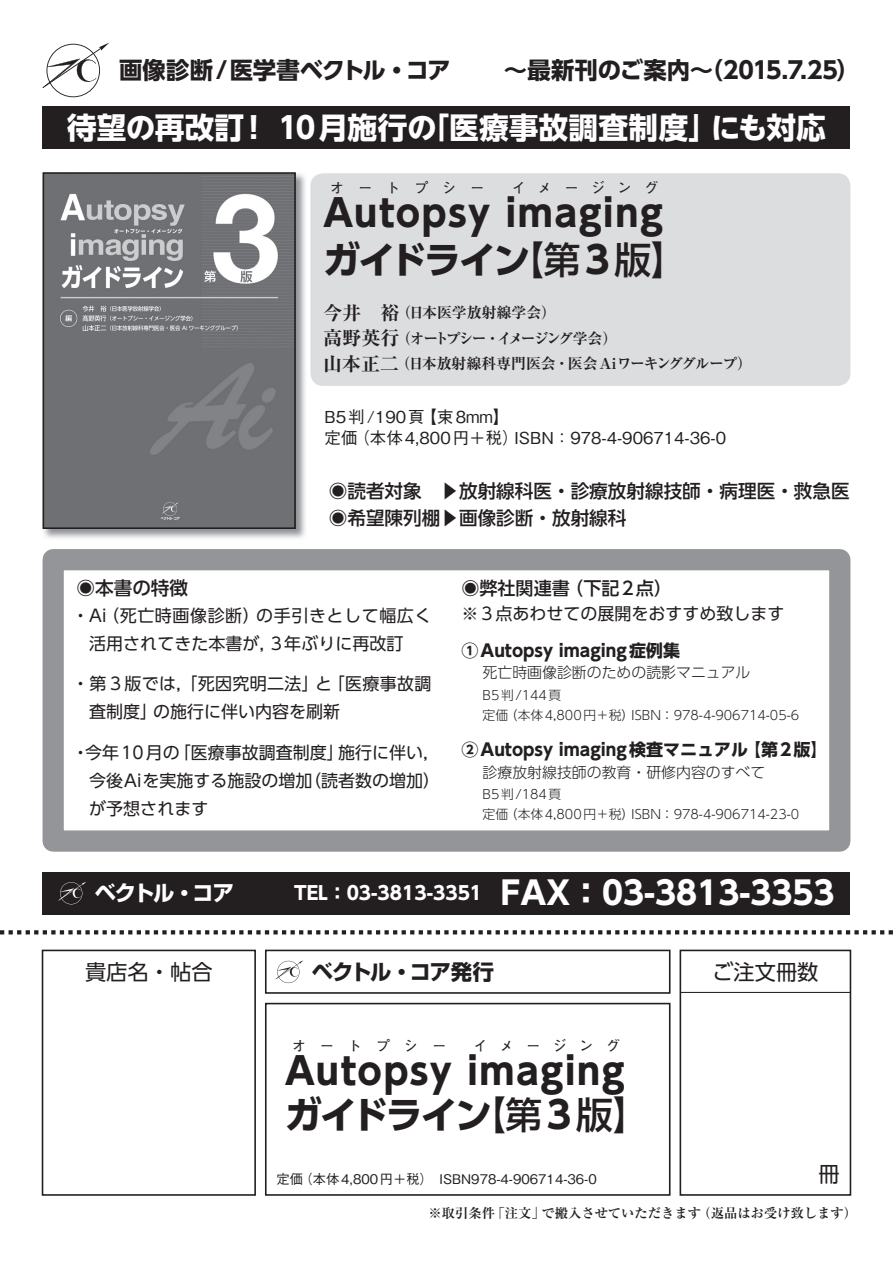
<style>
.page{position:relative;width:893px;height:1263px;background:#fff}
.page>*{position:absolute;margin:0;border:0;box-sizing:border-box;transform-origin:0 0}
.t1{font:700 37.2px "UD Shin Go Pro";letter-spacing:.035em;color:#231f20}
.t2{font:700 31.95px "UD Shin Go Pro";color:#fff}
.t3{font:700 29.7px "UD Shin Go NT Pro";color:#fff}
.t4{font:700 23.4px "UD Shin Go Pro";letter-spacing:-.005em;color:#231f20}
.t5{font:21.3px "UD Shin Go Pro";color:#231f20}
.t6{font:700 21.3px "Shin Go Pro";letter-spacing:-.05em;color:#231f20}
.t7{font:700 21.3px "Shin Go Pro";letter-spacing:-.055em;color:#fff}
.t8{font:700 expanded 19.2px "Ryumin Pro";color:#231f20}
.t9{font:500 18.6px/27.9px "UD Shin Go Pro";color:#231f20}
.t10{font:700 18.6px "UD Shin Go Pro";color:#fff}
.t11{font:500 18px "UD Shin Go Pro";color:#231f20}
.t12{font:16.95px/27.9px "UD Shin Go Pro";color:#231f20}
.t13{font:700 16.95px "UD Shin Go Pro";color:#231f20}
.t14{font:16.95px "UD Shin Go Pro";letter-spacing:.035em;color:#231f20}
.t15{font:500 16.5px "Gothic BBB Pro";color:#231f20}
.t16{font:700 expanded 14.85px "Ryumin Pro";color:#231f20}
.t17{font:300 14.85px "UD Shin Go Pro";color:#231f20}
.t18{font:700 expanded 14.85px "Ryumin Pro";letter-spacing:-.16em;color:#231f20}
.t19{font:700 expanded 14.85px "Ryumin Pro";letter-spacing:-.04em;color:#231f20}
.t20{font:700 13.8px "UD Shin Go Pro";letter-spacing:.975em;color:#231f20}
.t21{font:500 13.35px "Gothic BBB Pro";color:#231f20}
.t22{font:700 13.35px "Ryumin Pro";color:#231f20}
.t23{font:300 12.75px "UD Shin Go Pro";color:#231f20}
.s1{font-weight:500}
</style>
<div class="page">
<svg style="left:0;top:930px;width:893px;height:4px"></svg>
<div style="left:43px;top:872px;width:807px;height:42px;background:#231f20"></div>
<svg style="left:58px;top:882px;width:28px;height:22px"></svg>
<div style="left:265px;top:950px;width:405px;height:44px;border:2px solid #231f20"></div>
<svg style="left:276px;top:960px;width:27px;height:23px"></svg>
<div style="left:265px;top:1003px;width:405px;height:193px;border:2px solid #231f20"></div>
<div style="left:42px;top:950px;width:214px;height:246px;border:2px solid #231f20"></div>
<div style="left:680px;top:950px;width:171px;height:246px;border:2px solid #231f20"></div>
<hr style="left:680px;top:992px;width:170px;height:1px;background:#231f20">
<div style="left:310px;top:173px;width:540px;height:213px;background:#dcdddf;border-radius:13px"></div>
<img style="left:42px;top:172px;width:263px;height:366px">
<img style="left:46px;top:175px;width:247px;height:351px">
<div style="left:43px;top:172px;width:253px;height:357px;border:2px solid #231f20"></div>
<div style="left:43px;top:106px;width:807px;height:43px;background:#231f20"></div>
<div style="left:43px;top:549px;width:807px;height:303px;border:21px solid #939598"></div>
<svg style="left:43px;top:43px;width:66px;height:54px"></svg>
<h3 class="t4" style="left:119px;top:51px;width:333px">画像診断/医学書ベクトル・コア</h3>
<h3 class="t4" style="left:504px;top:51px;width:358px">～最新刊のご案内 )~ 2015.7.25(</h3>
<h3 class="t3" style="left:239px;top:103px;width:200px">！ 10月施行の</h3>
<h3 class="t3" style="left:67px;top:103px;width:179px">待望の再改訂</h3>
<h3 class="t3" style="left:419px;top:103px;width:300px">「医療事故調査制度」</h3>
<p class="t20" style="left:330px;top:176px;width:156px">オートプシー</p>
<p class="t20" style="left:512px;top:176px;width:148px">イメージング</p>
<h1 class="t1" style="left:323px;top:183px;width:341px">Autopsy imaging</h1>
<h1 class="t1" style="left:323px;top:229px;width:209px">ガイドライン</h1>
<p class="t16" style="left:396px;top:301px;width:162px">（日本医学放射線学会(</p>
<h1 class="t1" style="left:508px;top:229px;width:181px">【<span class="s1">第</span>3<span class="s1">版</span>【</h1>
<p class="t8" style="left:323px;top:298px;width:78px">今井　裕</p>
<p class="t8" style="left:323px;top:323px;width:78px">高野英行</p>
<p class="t19" style="left:396px;top:326px;width:105px">（オートプシー・</p>
<p class="t18" style="left:497px;top:326px;width:122px">イメージング学会(</p>
<h3 class="t3" style="left:711px;top:103px;width:116px">にも対応</h3>
<p class="t8" style="left:323px;top:349px;width:78px">山本正二</p>
<p class="t16" style="left:396px;top:352px;width:358px">（日本放射線科専門医会・医会 Aiワーキンググループ(</p>
<p class="t15" style="left:325px;top:404px;width:102px">B5判/190 頁</p>
<p class="t15" style="left:421px;top:404px;width:90px">【束8mm【</p>
<p class="t15" style="left:325px;top:425px;width:34px">定価</p>
<p class="t15" style="left:353px;top:425px;width:167px">（本体4,800円＋税）</p>
<p class="t15" style="left:515px;top:425px;width:213px">ISBN：978-4-906714-36-0</p>
<p class="t9" style="left:329px;top:476px;width:522px">◉読者対象　▶放射線科医・診療放射線技師・病理医・救急医◉希望陳列棚▶画像診断・放射線科</p>
<p class="t9" style="left:77px;top:574px;width:113px">◉本書の特徴</p>
<p class="t14" style="left:102px;top:601px;width:159px">（死亡時画像診断）</p>
<p class="t14" style="left:256px;top:601px;width:177px">の手引きとして幅広く</p>
<p class="t12" style="left:89px;top:601px;width:316px;text-indent:-17px">・Ai<br>活用されてきた本書が，3年ぶりに再改訂</p>
<p class="t12" style="left:328px;top:669px;width:105px">「医療事故調</p>
<p class="t12" style="left:153px;top:669px;width:189px;text-indent:-81px">・第３版では「，死因究明二法」の施行に伴い内容を刷新</p>
<p class="t12" style="left:315px;top:669px;width:19px">と</p>
<p class="t12" style="left:89px;top:697px;width:70px">査制度」</p>
<p class="t12" style="left:174px;top:738px;width:172px">「医療事故調査制度」</p>
<p class="t12" style="left:338px;top:738px;width:104px">施行に伴い，</p>
<p class="t12" style="left:85px;top:738px;width:96px">今年10月の</p>
<p class="t12" style="left:72px;top:738px;width:19px">・</p>
<p class="t12" style="left:304px;top:766px;width:138px">（読者数の増加(</p>
<p class="t12" style="left:89px;top:765px;width:225px;line-height:28.7px">今後Aiを実施する施設の増加が予想されます</p>
<p class="t11" style="left:461px;top:573px;width:110px">◉弊社関連書</p>
<p class="t12" style="left:461px;top:599px;width:325px">※３点あわせての展開をおすすめ致します</p>
<p class="t13" style="left:461px;top:636px;width:220px">①Autopsy imaging症例集</p>
<p class="t17" style="left:483px;top:660px;width:269px">死亡時画像診断のための読影マニュアル</p>
<p class="t23" style="left:483px;top:684px;width:80px">B5判/144頁</p>
<p class="t23" style="left:631px;top:705px;width:170px">ISBN：978-4-906714-05-6</p>
<p class="t11" style="left:565px;top:573px;width:108px">（下記2点(</p>
<p class="t23" style="left:505px;top:705px;width:131px">（本体4,800円＋税）</p>
<p class="t23" style="left:483px;top:705px;width:27px">定価</p>
<p class="t13" style="left:744px;top:736px;width:85px">【第2版【</p>
<p class="t13" style="left:461px;top:736px;width:288px">②Autopsy imaging検査マニュアル</p>
<p class="t17" style="left:483px;top:760px;width:284px">診療放射線技師の教育・研修内容のすべて</p>
<p class="t23" style="left:483px;top:784px;width:80px">B5判/184頁</p>
<p class="t23" style="left:631px;top:803px;width:170px">ISBN：978-4-906714-23-0</p>
<p class="t23" style="left:505px;top:803px;width:131px">（本体4,800円＋税）</p>
<p class="t23" style="left:483px;top:803px;width:27px">定価</p>
<p class="t7" style="left:95px;top:876px;width:141px">ベクトル・コア</p>
<p class="t5" style="left:85px;top:954px;width:129px">貴店名・帖合</p>
<h2 class="t2" style="left:501px;top:867px;width:335px">FAX：03-3813-3353</h2>
<p class="t10" style="left:294px;top:878px;width:208px">TEL：03-3813-3351　</p>
<p class="t6" style="left:312px;top:955px;width:184px">ベクトル・コア発行</p>
<p class="t20" style="left:292px;top:1034px;width:156px">オートプシー</p>
<p class="t20" style="left:473px;top:1034px;width:148px">イメージング</p>
<h1 class="t1" style="left:285px;top:1040px;width:341px">Autopsy imaging</h1>
<h1 class="t1" style="left:285px;top:1084px;width:209px">ガイドライン</h1>
<h1 class="t1" style="left:469px;top:1084px;width:181px">【<span class="s1">第</span>3<span class="s1">版</span>【</h1>
<p class="t21" style="left:300px;top:1169px;width:299px">（本体4,800円＋税）　ISBN978-4-906714-36-0</p>
<p class="t21" style="left:276px;top:1169px;width:28px">定価</p>
<p class="t5" style="left:712px;top:954px;width:108px">ご注文冊数</p>
<p class="t5" style="left:819px;top:1156px;width:23px">冊</p>
<p class="t22" style="left:698px;top:1202px;width:161px">（返品はお受け致します(</p>
<p class="t22" style="left:429px;top:1202px;width:68px">※取引条件</p>
<p class="t22" style="left:492px;top:1202px;width:55px">「注文」</p>
<p class="t22" style="left:541px;top:1202px;width:161px">で搬入させていただきます</p>
</div>
